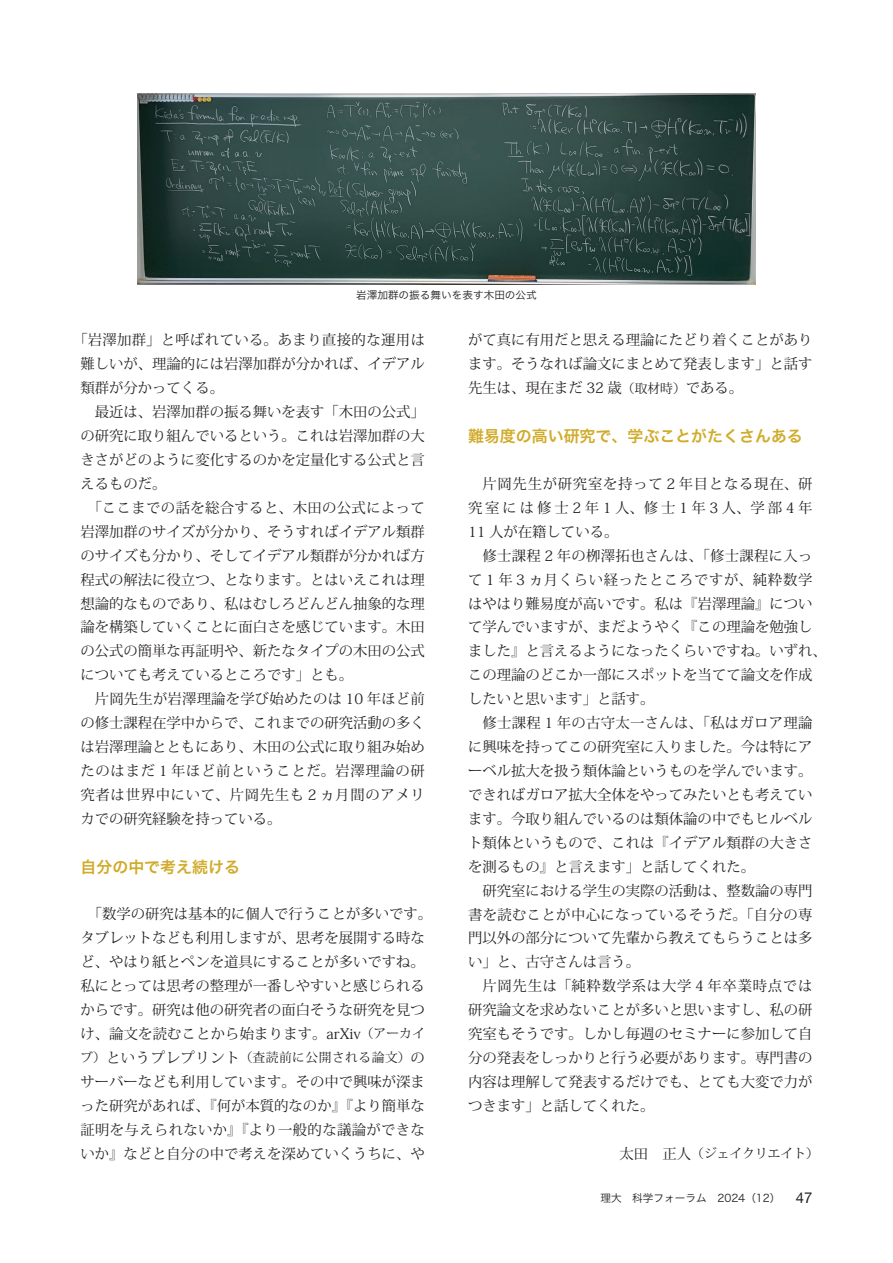
<style>
.page{position:relative;width:893px;height:1263px;background:#fff}
.page>*{position:absolute;margin:0;border:0;box-sizing:border-box;transform-origin:0 0}
.t1{font:15.9px "Hiragino Sans Pr 6 N W6";color:#d1ab2a}
.t2{font:14.4px/23.9px "Koz Min Pr 6 N";color:#231f20}
.t3{font:12.75px "Koz Min Pr 6 N";letter-spacing:.04em;color:#231f20}
.t4{font:12.75px "Koz Min Pr 6 N";color:#231f20}
.t5{font:10.65px "Hiragino Sans Pr 6 N W3";color:#231f20}
.s1{font-size:12.75px}
.s2{font-size:14.4px}
.s3{font-family:"Helvetica Neue";font-size:14.85px}
</style>
<div class="page">
<hr style="left:0;top:81px;width:1px;height:256px;background:#d1d2d4">
<img style="left:137px;top:94px;width:618px;height:191px">
<p class="t5" style="left:356px;top:285px;width:182px">岩澤加群の振る舞いを表す木田の公式</p>
<p class="t2" style="left:81px;top:328px;width:346px;text-indent:-7px">「岩澤加群」と呼ばれている。あまり直接的な運用は難しいが、理論的には岩澤加群が分かれば、イデアル類群が分かってくる。<br>　最近は、岩澤加群の振る舞いを表す「木田の公式」の研究に取り組んでいるという。これは岩澤加群の大きさがどのように変化するのかを定量化する公式と言えるものだ。<br>　「ここまでの話を総合すると、木田の公式によって岩澤加群のサイズが分かり、そうすればイデアル類群のサイズも分かり、そしてイデアル類群が分かれば方程式の解法に役立つ、となります。とはいえこれは理想論的なものであり、私はむしろどんどん抽象的な理論を構築していくことに面白さを感じています。木田の公式の簡単な再証明や、新たなタイプの木田の公式についても考えているところです」とも。<br>　片岡先生が岩澤理論を学び始めたのは 10 年ほど前の修士課程在学中からで、これまでの研究活動の多くは岩澤理論とともにあり、木田の公式に取り組み始めたのはまだ 1 年ほど前ということだ。岩澤理論の研究者は世界中にいて、片岡先生も 2 ヵ月間のアメリカでの研究経験を持っている。</p>
<p class="t1" style="left:81px;top:853px;width:161px">自分の中で考え続ける</p>
<p class="t2" style="left:81px;top:902px;width:353px">　「数学の研究は基本的に個人で行うことが多いです。タブレットなども利用しますが、思考を展開する時など、やはり紙とペンを道具にすることが多いですね。私にとっては思考の整理が一番しやすいと感じられるからです。研究は他の研究者の面白そうな研究を見つけ、論文を読むことから始まります。arXiv<span class="s1">（アーカイ</span></p>
<p class="t3" style="left:81px;top:1050px;width:346px">ブ）<span class="s2">というプレプリント</span>（査読前に公開される論文）<span class="s2">の</span></p>
<p class="t2" style="left:81px;top:1070px;width:346px;text-align:justify">サーバーなども利用しています。その中で興味が深まった研究があれば、『何が本質的なのか』『より簡単な証明を与えられないか』『より一般的な議論ができないか』などと自分の中で考えを深めていくうちに、や</p>
<p class="t2" style="left:468px;top:328px;width:346px;text-align:justify">がて真に有用だと思える理論にたどり着くことがあります。そうなれば論文にまとめて発表します」と話す先生は、現在まだ 32 歳<span class="s1">（取材時）</span>である。</p>
<p class="t1" style="left:468px;top:422px;width:336px">難易度の高い研究で、学ぶことがたくさんある</p>
<p class="t2" style="left:468px;top:472px;width:360px">　片岡先生が研究室を持って 2 年目となる現在、研究室には修士2年1人、修士1年3人、学部4年<br>11 人が在籍している。<br>　修士課程 2 年の栁澤拓也さんは、「修士課程に入って 1 年 3 ヵ月くらい経ったところですが、純粋数学はやはり難易度が高いです。私は『岩澤理論』について学んでいますが、まだようやく『この理論を勉強しました』と言えるようになったくらいですね。いずれ、この理論のどこか一部にスポットを当てて論文を作成したいと思います」と話す。<br>　修士課程 1 年の古守太一さんは、「私はガロア理論に興味を持ってこの研究室に入りました。今は特にアーベル拡大を扱う類体論というものを学んでいます。できればガロア拡大全体をやってみたいとも考えています。今取り組んでいるのは類体論の中でもヒルベルト類体というもので、これは『イデアル類群の大きさを測るもの』と言えます」と話してくれた。<br>　研究室における学生の実際の活動は、整数論の専門書を読むことが中心になっているそうだ。「自分の専門以外の部分について先輩から教えてもらうことは多い」と、古守さんは言う。<br>　片岡先生は「純粋数学系は大学 4 年卒業時点では研究論文を求めないことが多いと思いますし、私の研究室もそうです。しかし毎週のセミナーに参加して自分の発表をしっかりと行う必要があります。専門書の内容は理解して発表するだけでも、とても大変で力がつきます」と話してくれた。</p>
<p class="t4" style="left:619px;top:1146px;width:201px"><span class="s2">太田　正人</span>（ジェイクリエイト）</p>
<p class="t5" style="left:600px;top:1189px;width:214px">理大　科学フォーラム　2024（12） <span class="s3">47</span></p>
</div>
